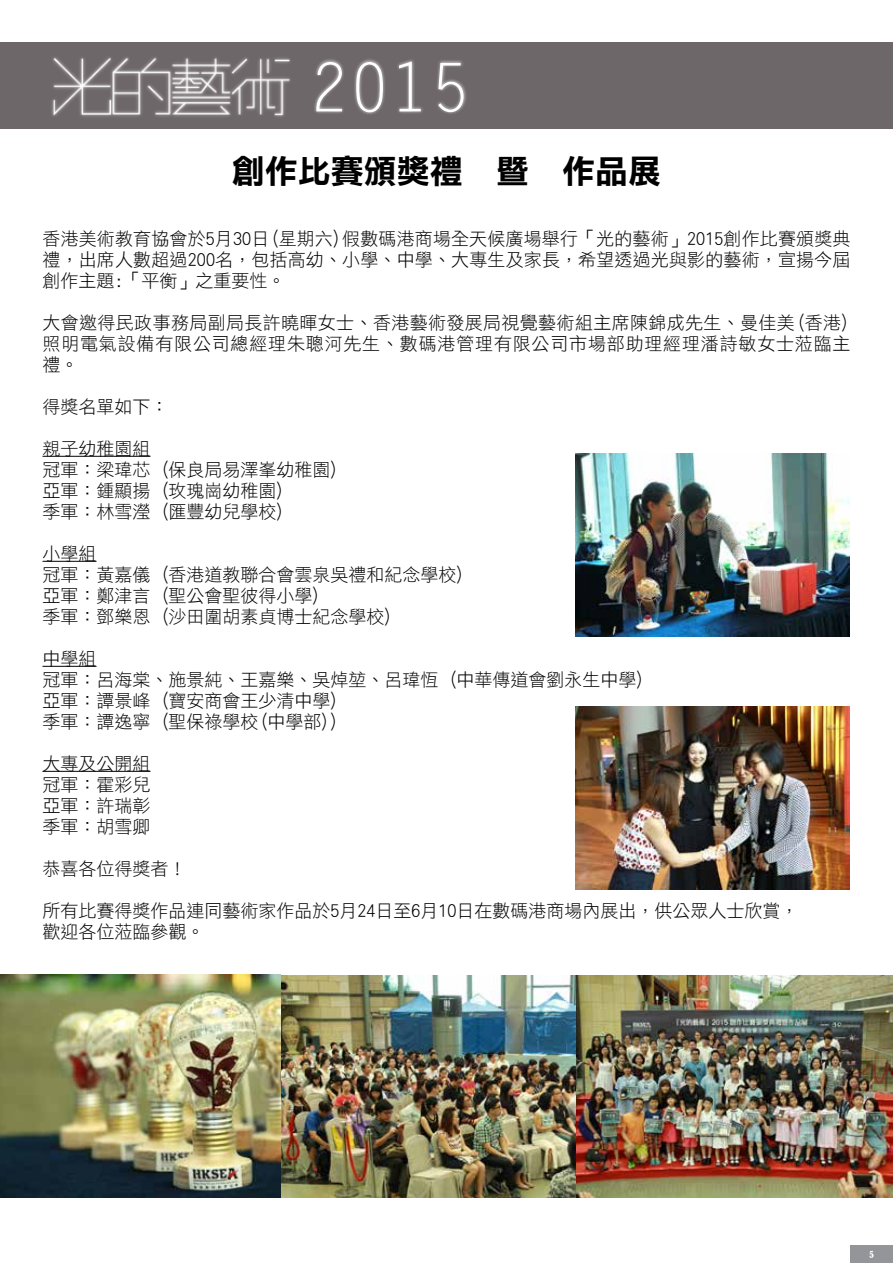
<style>
.page{position:relative;width:893px;height:1263px;background:#fff}
.page>*{position:absolute;margin:0;border:0;box-sizing:border-box;transform-origin:0 0}
.t1{font:67.5px "Letter Gothic Std";color:#fff}
.t2{font:33px "DF Li Hei W7 WIN BF";color:#000}
.t3{font:18px/21px "DF Li Hei W3 WIN BF";color:#000}
.t4{font:condensed 9px "Bernard";color:#fff}
</style>
<div class="page">
<div style="left:0;top:42px;width:893px;height:87px;background:#6e6769"></div>
<img style="left:52px;top:57px;width:239px;height:60px">
<div style="left:305px;top:48px;width:297px;height:84px;background:#fff;opacity:.75"></div>
<hr style="left:43px;top:456px;width:108px;height:1px;background:#000">
<hr style="left:43px;top:561px;width:54px;height:1px;background:#000">
<hr style="left:43px;top:666px;width:54px;height:1px;background:#000">
<hr style="left:43px;top:771px;width:108px;height:1px;background:#000">
<img style="left:576px;top:454px;width:274px;height:183px">
<img style="left:576px;top:707px;width:274px;height:183px">
<img style="left:281px;top:976px;width:612px;height:221px">
<img style="left:0;top:974px;width:281px;height:223px">
<div style="left:851px;top:1245px;width:42px;height:18px;background:#939598"></div>
<h1 class="t1" style="left:309px;top:49px;width:163px">2015</h1>
<h2 class="t2" style="left:232px;top:155px;width:431px">創作比賽頒獎禮 暨 作品展</h2>
<p class="t3" style="left:43px;top:228px;width:809px;text-align:justify">香港美術教育協會於5月30日(星期六)假數碼港商場全天候廣場舉行「光的藝術」2015創作比賽頒獎典禮，出席人數超過200名，包括高幼、小學、中學、大專生及家長，希望透過光與影的藝術，宣揚今屆創作主題:「平衡」之重要性。</p>
<p class="t3" style="left:43px;top:312px;width:810px;text-align:justify">大會邀得民政事務局副局長許曉暉女士、香港藝術發展局視覺藝術組主席陳錦成先生、曼佳美(香港)照明電氣設備有限公司總經理朱聰河先生、數碼港管理有限公司市場部助理經理潘詩敏女士蒞臨主禮。</p>
<p class="t3" style="left:43px;top:396px;width:127px">得獎名單如下：</p>
<p class="t3" style="left:43px;top:438px;width:299px">親子幼稚園組<br>冠軍：梁瑋芯 (保良局易澤峯幼稚園)亞軍：鍾顯揚 (玫瑰崗幼稚園)<br>季軍：林雪瀅 (匯豐幼兒學校)</p>
<p class="t3" style="left:43px;top:543px;width:425px">小學組<br>冠軍：黃嘉儀 (香港道教聯合會雲泉吳禮和紀念學校)亞軍：鄭津言 (聖公會聖彼得小學)<br>季軍：鄧樂恩 (沙田圍胡素貞博士紀念學校)</p>
<p class="t3" style="left:43px;top:648px;width:605px">中學組<br>冠軍：呂海棠、施景純、王嘉樂、吳焯堃、呂瑋恆 (中華傳道會劉永生中學)亞軍：譚景峰 (寶安商會王少清中學)<br>季軍：譚逸寧 (聖保祿學校(中學部))</p>
<p class="t3" style="left:43px;top:753px;width:109px;text-align:justify">大專及公開組冠軍：霍彩兒亞軍：許瑞彰季軍：胡雪卿</p>
<p class="t3" style="left:43px;top:858px;width:145px">恭喜各位得獎者！</p>
<p class="t3" style="left:43px;top:900px;width:757px">所有比賽得獎作品連同藝術家作品於5月24日至6月10日在數碼港商場內展出，供公眾人士欣賞，歡迎各位蒞臨參觀。</p>
<p class="t4" style="left:870px;top:1249px;width:6px">5</p>
</div>
